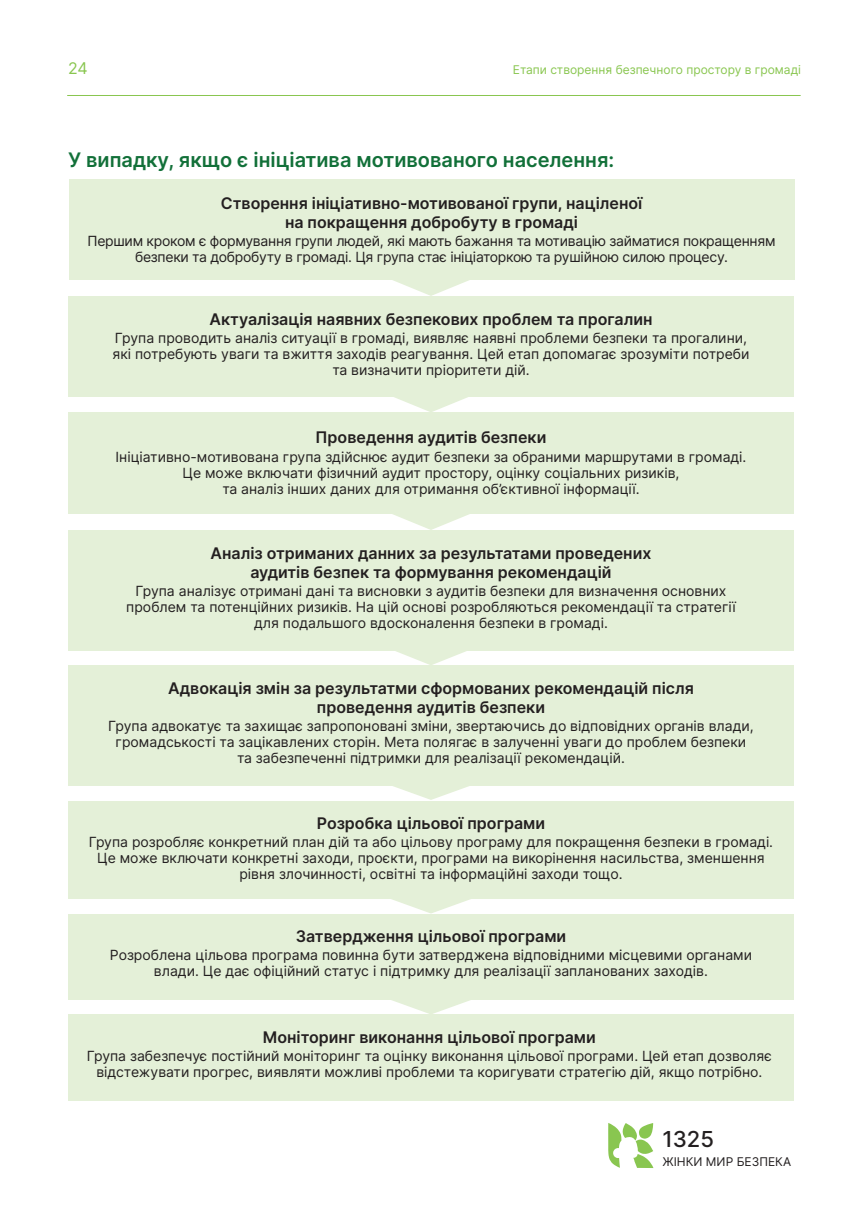
<style>
.page{position:relative;width:862px;height:1214px;background:#fff}
.page>*{position:absolute;margin:0;border:0;box-sizing:border-box;transform-origin:0 0}
.t1{font:500 22px "Inter";color:#231f20}
.Main{font:600 20px "Inter";color:#127039}
.t2{font:600 16px "Inter";color:#231f20}
.t3{font:16px "Inter";color:#89c650}
.t4{font:14px/16px "Inter";color:#231f20;text-align:center}
.t5{font:14px/16px "Inter";letter-spacing:-.02em;color:#231f20;text-align:center}
.t6{font:12px "Inter";color:#89c650}
.t7{font:12px "Inter";color:#231f20}
</style>
<div class="page">
<hr style="left:67px;top:95px;width:733px;height:1px;background:#89c650">
<svg style="left:608px;top:1123px;width:45px;height:44px"></svg>
<div style="left:68px;top:530px;width:726px;height:120px;background:#e4f0d8"></div>
<div style="left:68px;top:665px;width:726px;height:120px;background:#e4f0d8"></div>
<div style="left:68px;top:800px;width:726px;height:98px;background:#e4f0d8"></div>
<div style="left:68px;top:913px;width:726px;height:86px;background:#e4f0d8"></div>
<div style="left:68px;top:1013px;width:726px;height:87px;background:#e4f0d8"></div>
<div style="left:69px;top:179px;width:725px;height:100px;background:#e4f0d8"></div>
<div style="left:68px;top:296px;width:726px;height:100px;background:#e4f0d8"></div>
<div style="left:68px;top:412px;width:726px;height:101px;background:#e4f0d8"></div>
<svg style="left:386px;top:999px;width:90px;height:15px"></svg>
<svg style="left:386px;top:785px;width:90px;height:14px"></svg>
<svg style="left:386px;top:898px;width:90px;height:15px"></svg>
<svg style="left:386px;top:650px;width:90px;height:15px"></svg>
<svg style="left:386px;top:513px;width:90px;height:17px"></svg>
<svg style="left:386px;top:396px;width:90px;height:16px"></svg>
<svg style="left:386px;top:279px;width:90px;height:17px"></svg>
<p class="t3" style="left:68px;top:56px;width:21px">24</p>
<p class="t6" style="left:513px;top:61px;width:290px">Етапи створення безпечного простору в громаді</p>
<p class="Main" style="left:68px;top:145px;width:548px">У випадку, якщо є ініціатива мотивованого населення:</p>
<p class="t2" style="left:221px;top:191px;width:423px">Створення ініціативно-мотивованої групи, націленої</p>
<p class="t2" style="left:285px;top:210px;width:295px">на покращення добробуту в громаді</p>
<p class="t5" style="left:87px;top:232px;width:689px">Першим кроком є формування групи людей, які мають бажання та мотивацію займатися покращенням безпеки та добробуту в громаді. Ця група стає ініціаторкою та рушійною силою процесу.</p>
<p class="t2" style="left:209px;top:307px;width:444px">Актуалізація наявних безпекових проблем та прогалин</p>
<p class="t4" style="left:115px;top:329px;width:634px">Група проводить аналіз ситуації в громаді, виявляє наявні проблеми безпеки та прогалини,</p>
<p class="t4" style="left:112px;top:345px;width:638px">які потребують уваги та вжиття заходів реагування. Цей етап допомагає зрозуміти потреби</p>
<p class="t4" style="left:332px;top:361px;width:199px">та визначити пріоритети дій.</p>
<p class="t2" style="left:316px;top:426px;width:232px">Проведення аудитів безпеки</p>
<p class="t4" style="left:115px;top:448px;width:632px">Ініціативно-мотивована група здійснює аудит безпеки за обраними маршрутами в громаді.</p>
<p class="t4" style="left:182px;top:464px;width:498px">Це може включати фізичний аудит простору, оцінку соціальних ризиків,</p>
<p class="t4" style="left:222px;top:480px;width:419px">та аналіз інших даних для отримання об’єктивної інформації.</p>
<p class="t2" style="left:211px;top:541px;width:442px">Аналіз отриманих данних за результатами проведених</p>
<p class="t2" style="left:250px;top:560px;width:363px">аудитів безпек та формування рекомендацій</p>
<p class="t4" style="left:135px;top:582px;width:592px">Група аналізує отримані дані та висновки з аудитів безпеки для визначення основних</p>
<p class="t4" style="left:126px;top:598px;width:611px">проблем та потенційних ризиків. На цій основі розробляються рекомендації та стратегії</p>
<p class="t4" style="left:254px;top:614px;width:355px">для подальшого вдосконалення безпеки в громаді.</p>
<p class="t2" style="left:168px;top:677px;width:527px">Адвокація змін за результатми сформованих рекомендацій після</p>
<p class="t2" style="left:317px;top:696px;width:230px">проведення аудитів безпеки</p>
<p class="t4" style="left:108px;top:718px;width:647px">Група адвокатує та захищає запропоновані зміни, звертаючись до відповідних органів влади, громадськості та зацікавлених сторін. Мета полягає в залученні уваги до проблем безпеки</p>
<p class="t4" style="left:237px;top:750px;width:389px">та забезпеченні підтримки для реалізації рекомендацій.</p>
<p class="t2" style="left:317px;top:811px;width:230px">Розробка цільової програми</p>
<p class="t4" style="left:89px;top:833px;width:686px">Група розробляє конкретний план дій та або цільову програму для покращення безпеки в громаді.<br>Це може включати конкретні заходи, проєкти, програми на викорінення насильства, зменшення рівня злочинності, освітні та інформаційні заходи тощо.</p>
<p class="t2" style="left:296px;top:924px;width:272px">Затвердження цільової програми</p>
<p class="t4" style="left:110px;top:946px;width:644px">Розроблена цільова програма повинна бути затверджена відповідними місцевими органами влади. Це дає офіційний статус і підтримку для реалізації запланованих заходів.</p>
<p class="t2" style="left:263px;top:1025px;width:334px">Моніторинг виконання цільової програми</p>
<p class="t4" style="left:87px;top:1047px;width:686px">Група забезпечує постійний моніторинг та оцінку виконання цільової програми. Цей етап дозволяє відстежувати прогрес, виявляти можливі проблеми та коригувати стратегію дій, якщо потрібно.</p>
<h1 class="t1" style="left:662px;top:1122px;width:53px">1325</h1>
<p class="t7" style="left:662px;top:1153px;width:130px">ЖІНКИ МИР БЕЗПЕКА</p>
</div>
